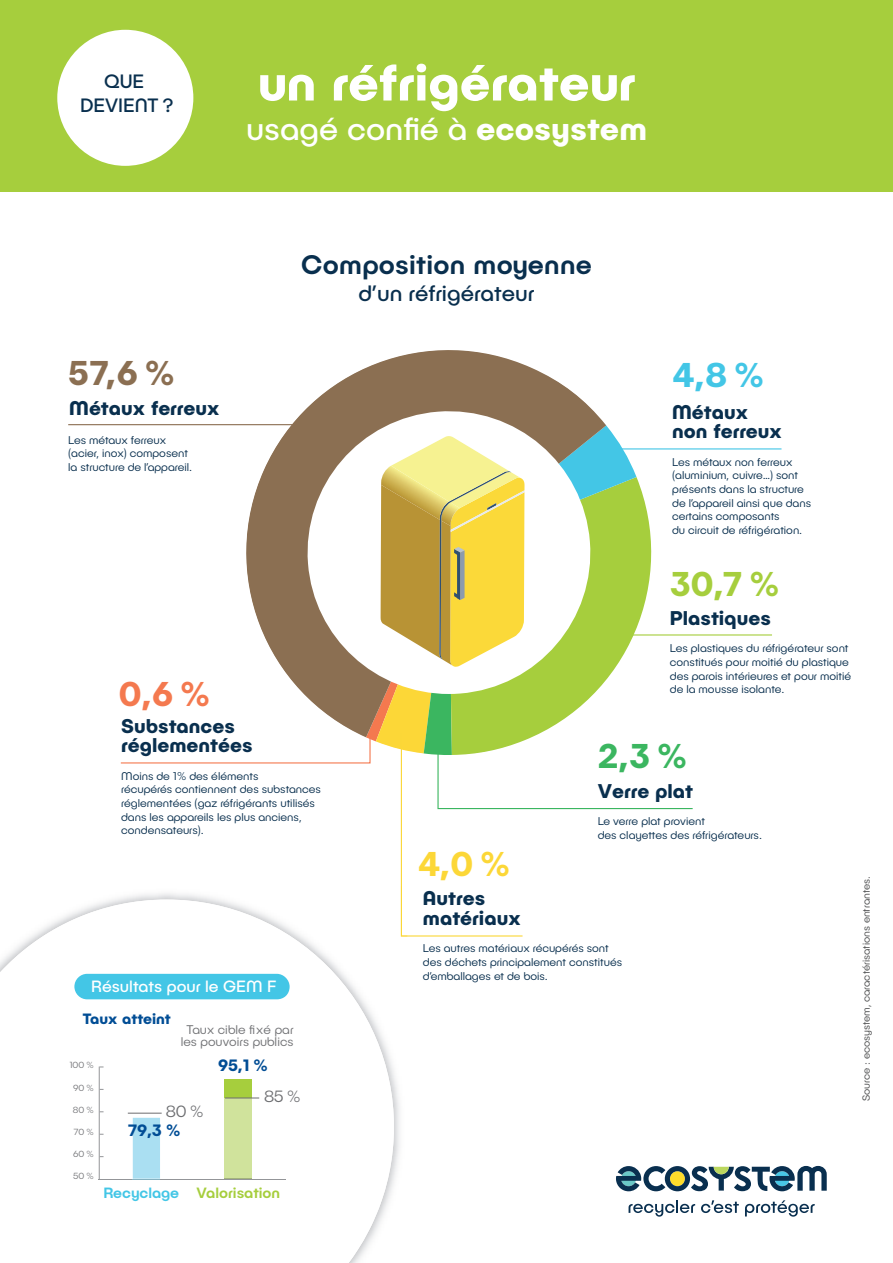
<style>
.page{position:relative;width:893px;height:1263px;background:#fff}
.page>*{position:absolute;margin:0;border:0;box-sizing:border-box;transform-origin:0 0}
.t1{font:700 51px "Publica Play";color:#fff}
.t2{font:700 34.5px "Publica Play";color:#8b6f52}
.t3{font:700 34.5px "Publica Play";color:#a6ce3d}
.t4{font:700 34.5px "Publica Play";color:#43c6e6}
.t5{font:700 34.5px "Publica Play";color:#3bb660}
.t6{font:700 34.5px "Publica Play";color:#fcd737}
.t7{font:700 34.5px "Publica Play";color:#f4794f}
.t8{font:32.25px "Publica Play";color:#fff}
.t9{font:500 27px "Publica Play";letter-spacing:.01em;color:#092f4e}
.t10{font:22.5px "Publica Play";color:#092f4e}
.t11{font:700 19.95px/19.5px "Publica Play";color:#092f4e}
.t12{font:19.5px/24px "Publica Play";color:#092f4e;text-align:center}
.t13{font:16.5px "Publica Play";color:#fff}
.t14{font:700 16.5px "Publica Play";color:#014d95}
.t15{font:300 16.5px "Publica Play";color:#6c6d70}
.t16{font:500 15px "Publica Play";letter-spacing:-.005em;color:#a6ce3d}
.t17{font:700 15px "Publica Play";letter-spacing:-.005em;color:#014d95}
.t18{font:300 12.75px/12px "Publica Play";letter-spacing:-.005em;color:#717275;text-align:center}
.t19{font:300 11.4px/13.6px "Publica Play";color:#092f4e}
.t20{font:300 10.5px "Publica Play";color:#4b4c4d}
.t21{font:300 9px "Publica Play";letter-spacing:-.01em;color:#717275}
.s1{font-weight:700}
.s2{color:#43c6e6}
</style>
<div class="page">
<svg style="left:292px;top:350px;width:314px;height:75px;fill:#8b6f52"></svg>
<hr style="left:614px;top:448px;width:167px;height:1px;background:#43c6e6">
<hr style="left:68px;top:424px;width:250px;height:1px;background:#8c6f53">
<hr style="left:589px;top:634px;width:183px;height:1px;background:#a6ce3d">
<div style="left:0;top:0;width:893px;height:191px;background:#a6ce3d"></div>
<div style="left:57px;top:30px;width:136px;height:136px;background:#fff;border-radius:50%"></div>
<svg style="left:629px;top:1200px;width:66px;height:17px"></svg>
<svg style="left:701px;top:1200px;width:38px;height:13px"></svg>
<svg style="left:745px;top:1200px;width:70px;height:17px"></svg>
<svg style="left:616px;top:1166px;width:211px;height:25px"></svg>
<svg style="left:120px;top:425px;width:574px;height:511px"></svg>
<img style="left:118px;top:886px;width:289px;height:294px">
<img style="left:401px;top:886px;width:6px;height:50px">
<svg style="left:0;top:899px;width:394px;height:364px"></svg>
<div style="left:74px;top:974px;width:216px;height:25px;background:#43c6e6;border-radius:13px"></div>
<hr style="left:99px;top:1066px;width:1px;height:113px;background:#939598">
<hr style="left:99px;top:1179px;width:187px;height:1px;background:#939598">
<div style="left:133px;top:1118px;width:27px;height:62px;background:#aadff2"></div>
<div style="left:224px;top:1092px;width:27px;height:87px;background:#d0e39c"></div>
<div style="left:224px;top:1079px;width:27px;height:19px;background:#a6ce3d"></div>
<hr style="left:225px;top:1097px;width:34px;height:1px;background:#6c6d70">
<hr style="left:128px;top:1113px;width:34px;height:1px;background:#6c6d70">
<h3 class="t12" style="left:80px;top:69px;width:95px">QUE<br>DEVIENT ?</h3>
<h1 class="t1" style="left:258px;top:49px;width:379px">un réfrigérateur</h1>
<h3 class="t8" style="left:246px;top:108px;width:402px">usagé confié à <span class="s1">ecosystem</span></h3>
<h3 class="t9" style="left:301px;top:248px;width:292px">Composition moyenne</h3>
<h3 class="t10" style="left:359px;top:280px;width:177px">d’un réfrigérateur</h3>
<h2 class="t2" style="left:68px;top:350px;width:108px">57,6 %</h2>
<h3 class="t11" style="left:69px;top:397px;width:152px">Métaux ferreux</h3>
<p class="t19" style="left:68px;top:433px;width:126px">Les métaux ferreux (acier, inox) composent la structure de l’appareil.</p>
<h2 class="t7" style="left:119px;top:671px;width:93px">0,6 %</h2>
<h3 class="t11" style="left:121px;top:715px;width:133px">Substances réglementées</h3>
<p class="t19" style="left:121px;top:769px;width:201px">Moins de 1% des éléments<br>récupérés contiennent des substances réglementées (gaz réfrigérants utilisés dans les appareils les plus anciens, condensateurs).</p>
<h3 class="t13" style="left:91px;top:976px;width:187px">Résultats pour le GEM F</h3>
<h3 class="t17" style="left:83px;top:1009px;width:89px">Taux atteint</h3>
<p class="t18" style="left:181px;top:1023px;width:114px">Taux cible fixé par les pouvoirs publics</p>
<p class="t21" style="left:70px;top:1060px;width:26px">100 %</p>
<h3 class="t14" style="left:218px;top:1054px;width:51px">95,1 %</h3>
<h3 class="t15" style="left:264px;top:1086px;width:38px">85 %</h3>
<h3 class="t14" style="left:128px;top:1119px;width:54px">79,3 %</h3>
<p class="t21" style="left:73px;top:1082px;width:22px">90 %</p>
<h3 class="t15" style="left:166px;top:1101px;width:39px">80 %</h3>
<p class="t21" style="left:73px;top:1104px;width:22px">80 %</p>
<p class="t21" style="left:74px;top:1126px;width:22px">70 %</p>
<p class="t21" style="left:73px;top:1148px;width:22px">60 %</p>
<p class="t21" style="left:73px;top:1171px;width:22px">50 %</p>
<h3 class="t16" style="left:103px;top:1183px;width:178px"><span class="s2">Recyclage</span> Valorisation</h3>
<h2 class="t4" style="left:672px;top:352px;width:94px">4,8 %</h2>
<h3 class="t11" style="left:672px;top:401px;width:111px">Métaux non ferreux</h3>
<p class="t19" style="left:672px;top:454px;width:140px">Les métaux non ferreux (aluminium, cuivre…) sont présents dans la structure de l’appareil ainsi que dans certains composants<br>du circuit de réfrigération.</p>
<h2 class="t3" style="left:670px;top:561px;width:111px">30,7 %</h2>
<h3 class="t11" style="left:670px;top:607px;width:102px">Plastiques</h3>
<p class="t19" style="left:670px;top:641px;width:183px">Les plastiques du réfrigérateur sont constitués pour moitié du plastique des parois intérieures et pour moitié de la mousse isolante.</p>
<h2 class="t6" style="left:418px;top:841px;width:94px">4,0 %</h2>
<h2 class="t5" style="left:598px;top:733px;width:91px">2,3 %</h2>
<h3 class="t11" style="left:598px;top:780px;width:97px">Verre plat</h3>
<p class="t19" style="left:598px;top:814px;width:166px">Le verre plat provient<br>des clayettes des réfrigérateurs.</p>
<h3 class="t11" style="left:423px;top:888px;width:99px">Autres matériaux</h3>
<p class="t19" style="left:423px;top:941px;width:201px">Les autres matériaux récupérés sont des déchets principalement constitués d’emballages et de bois.</p>
<p class="t20" style="left:860px;top:1101px;width:226px;rotate:-90deg">Source : ecosystem, caractérisations entrantes.</p>
</div>
